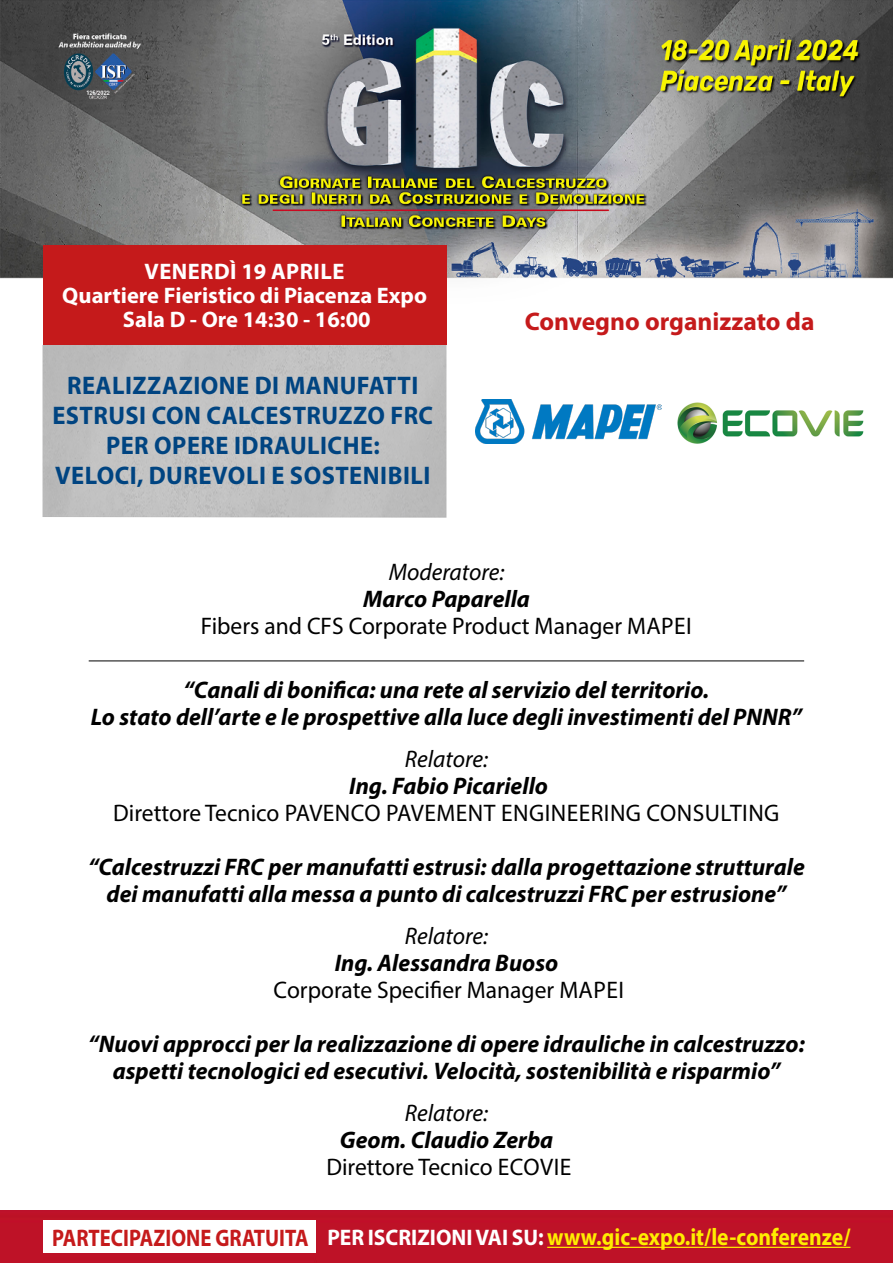
<style>
.page{position:relative;width:893px;height:1263px;background:#fff}
.page>*{position:absolute;margin:0;border:0;box-sizing:border-box;transform-origin:0 0}
.t1{font:700 25.5px/30px "Myriad Pro";letter-spacing:.02em;color:#004481;text-align:center;scale:.96 1}
.t2{font:700 25.5px "Myriad Pro";color:#c51a1b}
.t3{font:italic 700 24px/27px "Myriad Pro";color:#000;text-align:center}
.t4{font:24px "Myriad Pro";color:#000}
.t5{font:700 24px "Myriad Pro";color:#ffed00;scale:.9 1}
.t6{font:24px "Myriad Pro";letter-spacing:.02em;color:#000}
.t7{font:italic 24px "Myriad Pro";color:#000}
.t8{font:700 22.5px/24px "Myriad Pro";color:#fff;text-align:center}
.s1{color:#c51a1b}
.s2{font-size:22.5px;color:#fff}
.s3{color:#fff}
</style>
<div class="page">
<img style="left:0;top:0;width:893px;height:1263px">
<div style="left:43px;top:245px;width:403px;height:99px;background:#c51a1b"></div>
<div style="left:43px;top:345px;width:403px;height:173px;background:#c1c1c1"></div>
<div style="left:43px;top:1220px;width:272px;height:33px;background:#fff"></div>
<hr style="left:547px;top:1247px;width:303px;height:1px;background:#ffed00">
<img style="left:475px;top:400px;width:187px;height:43px">
<img style="left:677px;top:403px;width:187px;height:40px">
<hr style="left:89px;top:660px;width:715px;height:1px;background:#000">
<p class="t8" style="left:62px;top:259px;width:366px">VENERDÌ 19 APRILE<br>Quartiere Fieristico di Piacenza Expo<br>Sala D - Ore 14:30 - 16:00</p>
<p class="t1" style="left:52px;top:369px;width:398px">REALIZZAZIONE DI MANUFATTI<br>ESTRUSI CON CALCESTRUZZO FRC<br>PER OPERE IDRAULICHE:<br>VELOCI, DUREVOLI E SOSTENIBILI</p>
<p class="t2" style="left:525px;top:305px;width:291px">Convegno organizzato da</p>
<p class="t7" style="left:389px;top:557px;width:117px">Moderatore:</p>
<p class="t3" style="left:363px;top:585px;width:168px">Marco Paparella</p>
<p class="t4" style="left:201px;top:611px;width:493px">Fibers and CFS Corporate Product Manager MAPEI</p>
<p class="t3" style="left:91px;top:675px;width:713px">“Canali di bonifica: una rete al servizio del territorio.<br>Lo stato dell’arte e le prospettive alla luce degli investimenti del PNNR”</p>
<p class="t7" style="left:405px;top:744px;width:85px">Relatore:</p>
<p class="t3" style="left:349px;top:771px;width:200px">Ing. Fabio Picariello</p>
<p class="t6" style="left:113px;top:798px;width:668px">Direttore Tecnico PAVENCO PAVEMENT ENGINEERING CONSULTING</p>
<p class="t3" style="left:88px;top:852px;width:718px">“Calcestruzzi FRC per manufatti estrusi: dalla progettazione strutturale dei manufatti alla messa a punto di calcestruzzi FRC per estrusione”</p>
<p class="t7" style="left:405px;top:921px;width:85px">Relatore:</p>
<p class="t3" style="left:335px;top:948px;width:225px">Ing. Alessandra Buoso</p>
<p class="t4" style="left:274px;top:975px;width:352px">Corporate Specifier Manager MAPEI</p>
<p class="t3" style="left:88px;top:1029px;width:718px">“Nuovi approcci per la realizzazione di opere idrauliche in calcestruzzo: aspetti tecnologici ed esecutivi. Velocità, sostenibilità e risparmio”</p>
<p class="t7" style="left:405px;top:1098px;width:85px">Relatore:</p>
<p class="t3" style="left:340px;top:1125px;width:215px">Geom. Claudio Zerba</p>
<p class="t4" style="left:326px;top:1152px;width:247px">Direttore Tecnico ECOVIE</p>
<p class="t5" style="left:52px;top:1221px;width:889px"><span class="s1">PARTECIPAZIONE GRATUITA</span> <span class="s2">PER ISCRIZIONI VAI SU</span><span class="s3">:</span> www.gic-expo.it/le-conferenze/</p>
</div>
